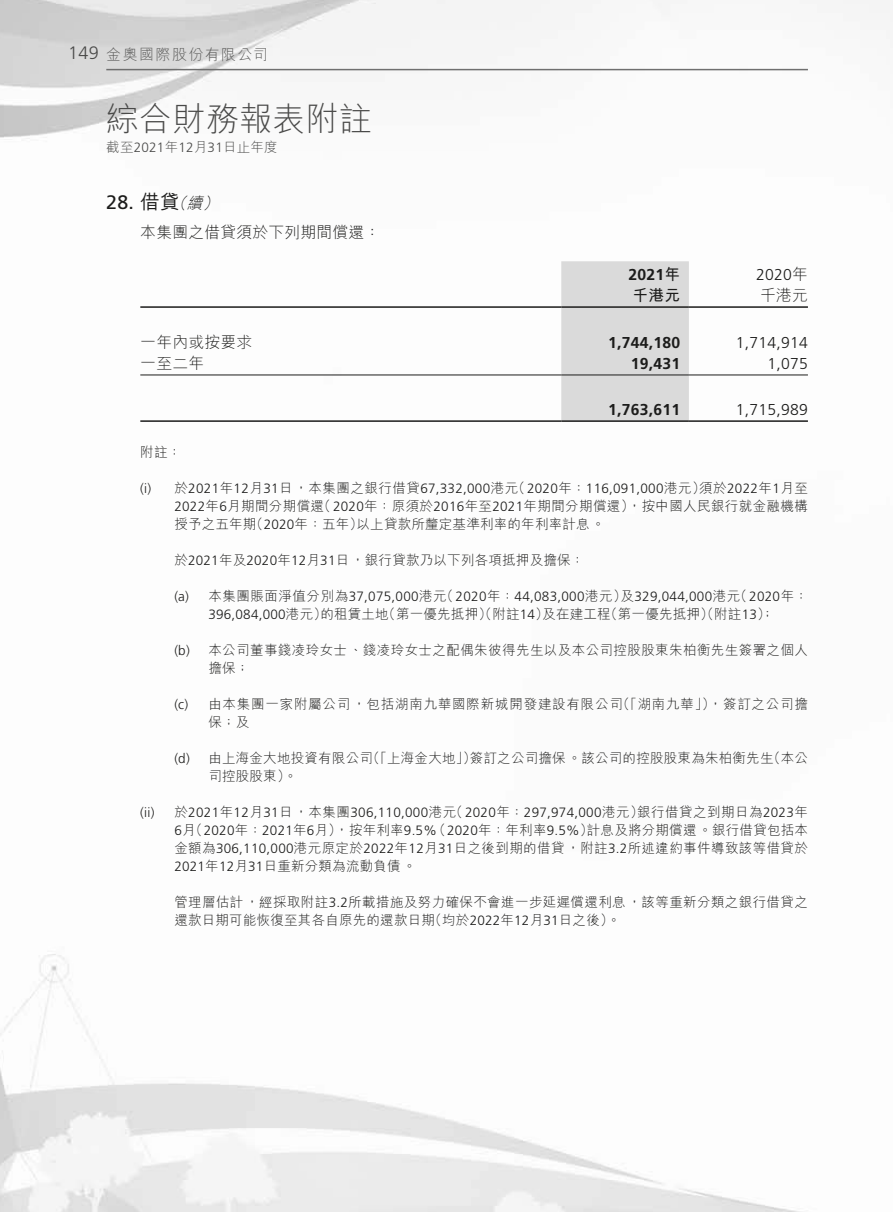
<style>
.page{position:relative;width:893px;height:1212px;background:#fff}
.page>*{position:absolute;margin:0;border:0;box-sizing:border-box;transform-origin:0 0}
.t1{font:300 33px "M Hei HK";letter-spacing:.005em;color:#4a4a49}
.t2{font:19.5px "Frutiger LT Std";color:#1c1c1b}
.t3{font:300 18px "Frutiger LT Std";color:#4a4a49}
.t4{font:300 15.75px "M Hei HK";letter-spacing:.015em;color:#1c1c1b}
.t5{font:700 15.75px "Frutiger LT Std";letter-spacing:.015em;color:#1c1c1b}
.t6{font:300 15.75px "Frutiger LT Std";letter-spacing:.015em;color:#1c1c1b}
.t7{font:italic 300 15.75px "M Hei HK";color:#1c1c1b}
.t8{font:700 15.75px "M Hei HK";color:#1c1c1b}
.t9{font:300 15px "M Hei HK";letter-spacing:.095em;color:#575756}
.t10{font:300 13.5px/18px "M Hei HK";letter-spacing:.03em;color:#1c1c1b}
.t11{font:300 13.5px "Frutiger LT Std";letter-spacing:.02em;color:#1c1c1b}
.t12{font:300 13.5px "M Hei HK";letter-spacing:.06em;color:#1c1c1b}
.t13{font:300 13.5px "M Hei HK";letter-spacing:.015em;color:#4a4a49}
.s1{font-family:"Frutiger LT Std"}
.s2{font-family:"M Hei HK";font-weight:500}
.s3{font-family:"M Hei HK"}
</style>
<div class="page">
<img style="left:0;top:0;width:891px;height:1212px">
<div style="left:561px;top:261px;width:128px;height:159px;background:#dadada"></div>
<hr style="left:140px;top:306px;width:421px;height:2px;background:#1c1c1b">
<hr style="left:561px;top:306px;width:128px;height:2px;background:#1c1c1b">
<hr style="left:689px;top:306px;width:119px;height:2px;background:#1c1c1b">
<hr style="left:140px;top:375px;width:421px;height:1px;background:#1c1c1b">
<hr style="left:561px;top:375px;width:128px;height:1px;background:#1c1c1b">
<hr style="left:689px;top:375px;width:119px;height:1px;background:#1c1c1b">
<hr style="left:140px;top:420px;width:421px;height:2px;background:#1c1c1b">
<hr style="left:561px;top:420px;width:128px;height:2px;background:#1c1c1b">
<hr style="left:689px;top:420px;width:119px;height:2px;background:#1c1c1b">
<hr style="left:106px;top:69px;width:702px;height:1px;background:#6f6f6f">
<h3 class="t3" style="left:68px;top:43px;width:32px">149</h3>
<p class="t9" style="left:106px;top:44px;width:163px">金奧國際股份有限公司</p>
<h1 class="t1" style="left:106px;top:96px;width:267px">綜合財務報表附註</h1>
<p class="t13" style="left:106px;top:138px;width:173px">截至<span class="s1">2021</span>年<span class="s1">12</span>月<span class="s1">31</span>日止年度</p>
<h2 class="t2" style="left:106px;top:191px;width:75px">28. <span class="s2">借貸</span></h2>
<p class="t4" style="left:140px;top:221px;width:241px">本集團之借貸須於下列期間償還：</p>
<p class="t7" style="left:187px;top:192px;width:22px">續</p>
<p class="t7" style="left:171px;top:192px;width:22px">（</p>
<p class="t7" style="left:203px;top:192px;width:22px">(</p>
<p class="t4" style="left:140px;top:331px;width:113px">一年內或按要求</p>
<p class="t4" style="left:140px;top:352px;width:65px">一至二年</p>
<p class="t10" style="left:140px;top:442px;width:42px">附註：</p>
<p class="t5" style="left:628px;top:266px;width:53px">2021<span class="s3">年</span></p>
<p class="t6" style="left:756px;top:266px;width:53px">2020<span class="s3">年</span></p>
<p class="t8" style="left:633px;top:284px;width:49px">千港元</p>
<p class="t4" style="left:760px;top:284px;width:49px">千港元</p>
<p class="t5" style="left:608px;top:333px;width:74px">1,744,180</p>
<p class="t6" style="left:736px;top:333px;width:74px">1,714,914</p>
<p class="t5" style="left:631px;top:354px;width:51px">19,431</p>
<p class="t6" style="left:767px;top:354px;width:42px">1,075</p>
<p class="t5" style="left:608px;top:401px;width:74px">1,763,611</p>
<p class="t6" style="left:736px;top:401px;width:74px">1,715,989</p>
<p class="t11" style="left:140px;top:481px;width:12px">) i(</p>
<p class="t11" style="left:140px;top:805px;width:16px">i i( )</p>
<p class="t11" style="left:174px;top:481px;width:345px"><span class="s3">於</span>2021<span class="s3">年</span>12<span class="s3">月</span>31<span class="s3">日，本集團之銀行借貸</span>67,332,000<span class="s3">港元</span></p>
<p class="t11" style="left:512px;top:481px;width:195px"><span class="s3">（</span>2020<span class="s3">年：</span>116,091,000<span class="s3">港元）</span></p>
<p class="t10" style="left:699px;top:478px;width:110px">須於<span class="s1">2022</span>年<span class="s1">1</span>月至</p>
<p class="t10" style="left:318px;top:496px;width:492px">（<span class="s1">2020</span>年：原須於<span class="s1">2016</span>年至<span class="s1">2021</span>年期間分期償還，）按中國人民銀行就金融機構</p>
<p class="t10" style="left:174px;top:496px;width:151px"><span class="s1">2022</span>年<span class="s1">6</span>月期間分期償還</p>
<p class="t10" style="left:357px;top:514px;width:250px">以上貸款所釐定基準利率的年利率計息。</p>
<p class="t10" style="left:250px;top:514px;width:115px">（<span class="s1">2020</span>年：五年）</p>
<p class="t10" style="left:174px;top:514px;width:84px">授予之五年期</p>
<p class="t10" style="left:174px;top:550px;width:411px">於<span class="s1">2021</span>年及<span class="s1">2020</span>年<span class="s1">12</span>月<span class="s1">31</span>日，銀行貸款乃以下列各項抵押及擔保：</p>
<p class="t11" style="left:174px;top:589px;width:16px">a( )</p>
<p class="t11" style="left:440px;top:589px;width:302px"><span class="s3">（</span>2020<span class="s3">年：</span>44,083,000<span class="s3">港元及）</span> 329,044,000<span class="s3">港元</span></p>
<p class="t11" style="left:734px;top:589px;width:76px"><span class="s3">（</span>2020<span class="s3">年：</span></p>
<p class="t10" style="left:208px;top:586px;width:240px">本集團賬面淨值分別為<span class="s1">37,075,000</span>港元</p>
<p class="t11" style="left:174px;top:643px;width:17px">b( )</p>
<p class="t11" style="left:208px;top:606px;width:120px">396,084,000<span class="s3">港元）</span></p>
<p class="t10" style="left:208px;top:640px;width:601px">本公司董事錢凌玲女士、錢凌玲女士之配偶朱彼得先生以及本公司控股股東朱柏衡先生簽署之個人</p>
<p class="t10" style="left:382px;top:604px;width:168px">（第一優先抵押）（附註<span class="s1">14</span>）</p>
<p class="t10" style="left:604px;top:604px;width:172px">（第一優先抵押）（附註<span class="s1">13</span> ;(</p>
<p class="t10" style="left:542px;top:604px;width:70px">及在建工程</p>
<p class="t10" style="left:320px;top:604px;width:70px">的租賃土地</p>
<p class="t10" style="left:208px;top:658px;width:42px">擔保;</p>
<p class="t11" style="left:174px;top:697px;width:15px">c( )</p>
<p class="t10" style="left:616px;top:694px;width:100px">（「湖南九華」）</p>
<p class="t12" style="left:208px;top:694px;width:416px">由本集團一家附屬公司，包括湖南九華國際新城開發建設有限公司</p>
<p class="t10" style="left:709px;top:694px;width:101px">，簽訂之公司擔</p>
<p class="t10" style="left:208px;top:712px;width:42px">保；及</p>
<p class="t11" style="left:174px;top:751px;width:17px">d( )</p>
<p class="t10" style="left:208px;top:748px;width:166px">由上海金大地投資有限公司</p>
<p class="t10" style="left:366px;top:748px;width:111px">（「上海金大地」）</p>
<p class="t10" style="left:767px;top:748px;width:42px">（本公</p>
<p class="t10" style="left:470px;top:748px;width:305px">簽訂之公司擔保。該公司的控股股東為朱柏衡先生</p>
<p class="t10" style="left:208px;top:766px;width:91px">司控股股東。(</p>
<p class="t10" style="left:637px;top:802px;width:172px">銀行借貸之到期日為<span class="s1">2023</span>年</p>
<p class="t11" style="left:450px;top:805px;width:195px"><span class="s3">（</span>2020<span class="s3">年：</span>297,974,000<span class="s3">港元）</span></p>
<p class="t11" style="left:174px;top:805px;width:283px"><span class="s3">於</span>2021<span class="s3">年</span>12<span class="s3">月</span>31<span class="s3">日，本集團</span>306,110,000<span class="s3">港元</span></p>
<p class="t10" style="left:587px;top:820px;width:223px">計息及將分期償還。銀行借貸包括本</p>
<p class="t11" style="left:174px;top:822px;width:264px"><span class="s3">（月</span>6 2020<span class="s3">年：</span>2021<span class="s3">年月</span>6 <span class="s3">，）按年利率</span>9.5%</p>
<p class="t10" style="left:174px;top:838px;width:635px">金額為<span class="s1">306,110,000</span>港元原定於<span class="s1">2022</span>年<span class="s1">12</span>月<span class="s1">31</span>日之後到期的借貸，附註<span class="s1">3.2</span>所述違約事件導致該等借貸於<br><span class="s1">2021</span>年<span class="s1">12</span>月<span class="s1">31</span>日重新分類為流動負債。</p>
<p class="t10" style="left:428px;top:892px;width:381px;text-indent:-254px">管理層估計，經採取附註<span class="s1">3.2</span>所載措施及努力確保不會進一步延遲償還利息，該等重新分類之銀行借貸之（均於<span class="s1">2022</span>年<span class="s1">12</span>月<span class="s1">31</span>日之後。(</p>
<p class="t11" style="left:432px;top:822px;width:163px"><span class="s3">（</span>2020<span class="s3">年：年利率</span>9.5%<span class="s3">）</span></p>
<p class="t10" style="left:174px;top:910px;width:262px">還款日期可能恢復至其各自原先的還款日期</p>
</div>
